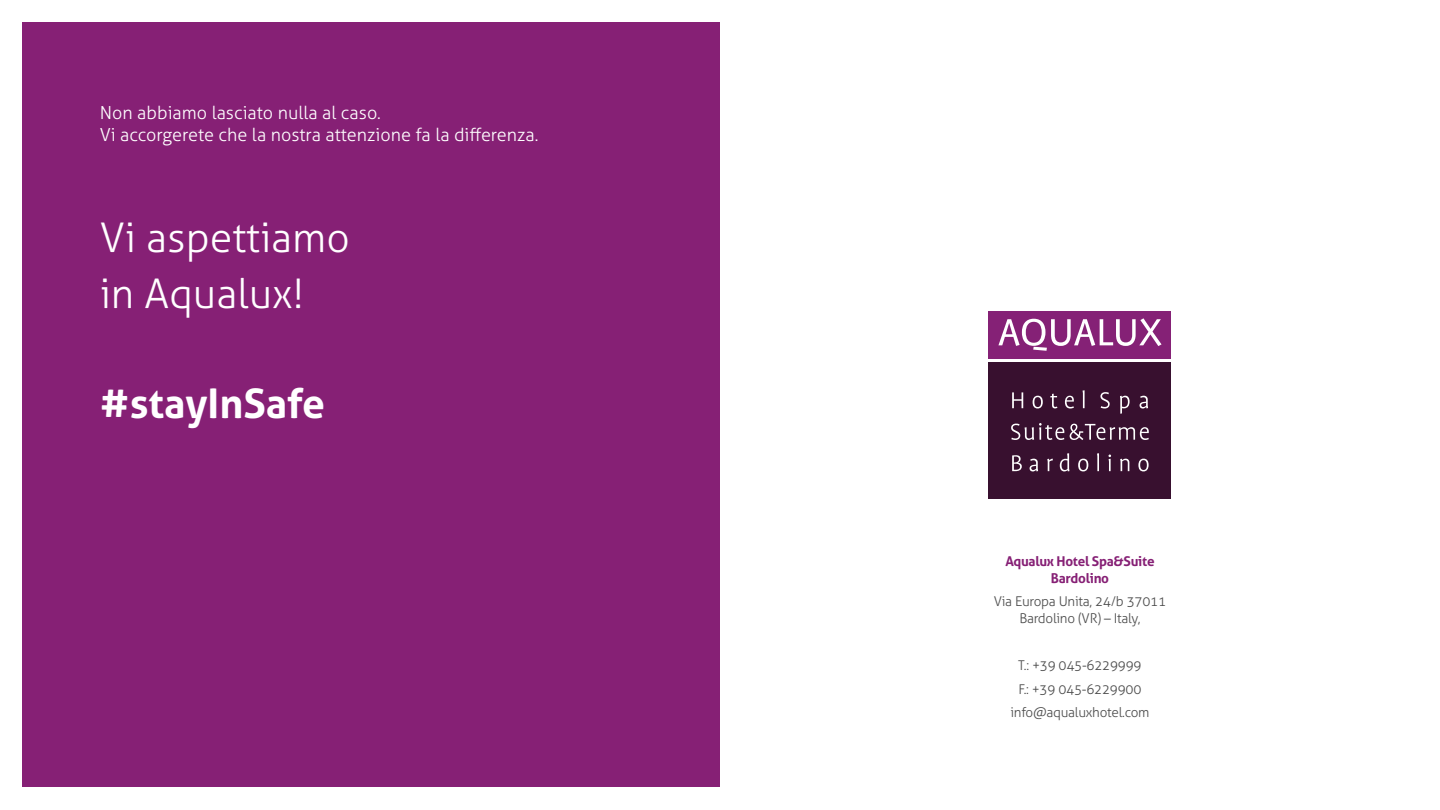
<style>
.page{position:relative;width:1440px;height:810px;background:#fff}
.page>*{position:absolute;margin:0;border:0;box-sizing:border-box;transform-origin:0 0}
.t1{font:300 40.88px/55.4px "Aller";color:#fff}
.t2{font:700 40.88px "Aller";color:#fff}
.t3{font:300 18px/22.5px "Aller";color:#fff}
.t4{font:300 13.5px/23.7px "Aller";letter-spacing:-.02em;color:#4d4d4d;text-align:center}
.t5{font:700 13.5px/16.2px "Aller";letter-spacing:-.02em;color:#862075;text-align:center}
</style>
<div class="page">
<div style="left:989px;top:311px;width:182px;height:47px;background:#852176"></div>
<svg style="left:998px;top:318px;width:164px;height:33px"></svg>
<div style="left:989px;top:363px;width:182px;height:136px;background:#38102f"></div>
<svg style="left:1012px;top:392px;width:11px;height:16px"></svg>
<svg style="left:1033px;top:396px;width:10px;height:12px"></svg>
<svg style="left:1050px;top:394px;width:7px;height:14px"></svg>
<svg style="left:1065px;top:396px;width:9px;height:12px"></svg>
<svg style="left:1083px;top:390px;width:2px;height:18px"></svg>
<svg style="left:1100px;top:392px;width:10px;height:16px"></svg>
<svg style="left:1120px;top:396px;width:10px;height:18px"></svg>
<svg style="left:1140px;top:396px;width:8px;height:13px"></svg>
<svg style="left:1011px;top:423px;width:53px;height:17px"></svg>
<svg style="left:1070px;top:424px;width:79px;height:16px"></svg>
<svg style="left:1012px;top:455px;width:10px;height:16px"></svg>
<svg style="left:1030px;top:459px;width:8px;height:12px"></svg>
<svg style="left:1047px;top:459px;width:6px;height:12px"></svg>
<svg style="left:1060px;top:453px;width:9px;height:18px"></svg>
<svg style="left:1078px;top:459px;width:10px;height:12px"></svg>
<svg style="left:1097px;top:453px;width:2px;height:18px"></svg>
<svg style="left:1109px;top:455px;width:2px;height:16px"></svg>
<svg style="left:1120px;top:459px;width:9px;height:12px"></svg>
<svg style="left:1138px;top:459px;width:11px;height:12px"></svg>
<div style="left:22px;top:22px;width:698px;height:766px;background:#862075"></div>
<h2 class="t3" style="left:100px;top:101px;width:440px">Non abbiamo lasciato nulla al caso.<br>Vi accorgerete che la nostra attenzione fa la differenza.</h2>
<h1 class="t1" style="left:100px;top:210px;width:252px">Vi aspettiamo in Aqualux!</h1>
<h1 class="t2" style="left:100px;top:379px;width:227px">#stayInSafe</h1>
<p class="t5" style="left:1005px;top:553px;width:151px">Aqualux Hotel Spa&amp;Suite<br>Bardolino</p>
<p class="t4" style="left:994px;top:593px;width:174px;line-height:16.2px">Via Europa Unita, 24/b 37011<br>Bardolino (VR) – Italy,</p>
<p class="t4" style="left:1011px;top:653px;width:140px">T.: +39 045-6229999<br>F.: +39 045-6229900 info@aqualuxhotel.com</p>
</div>
